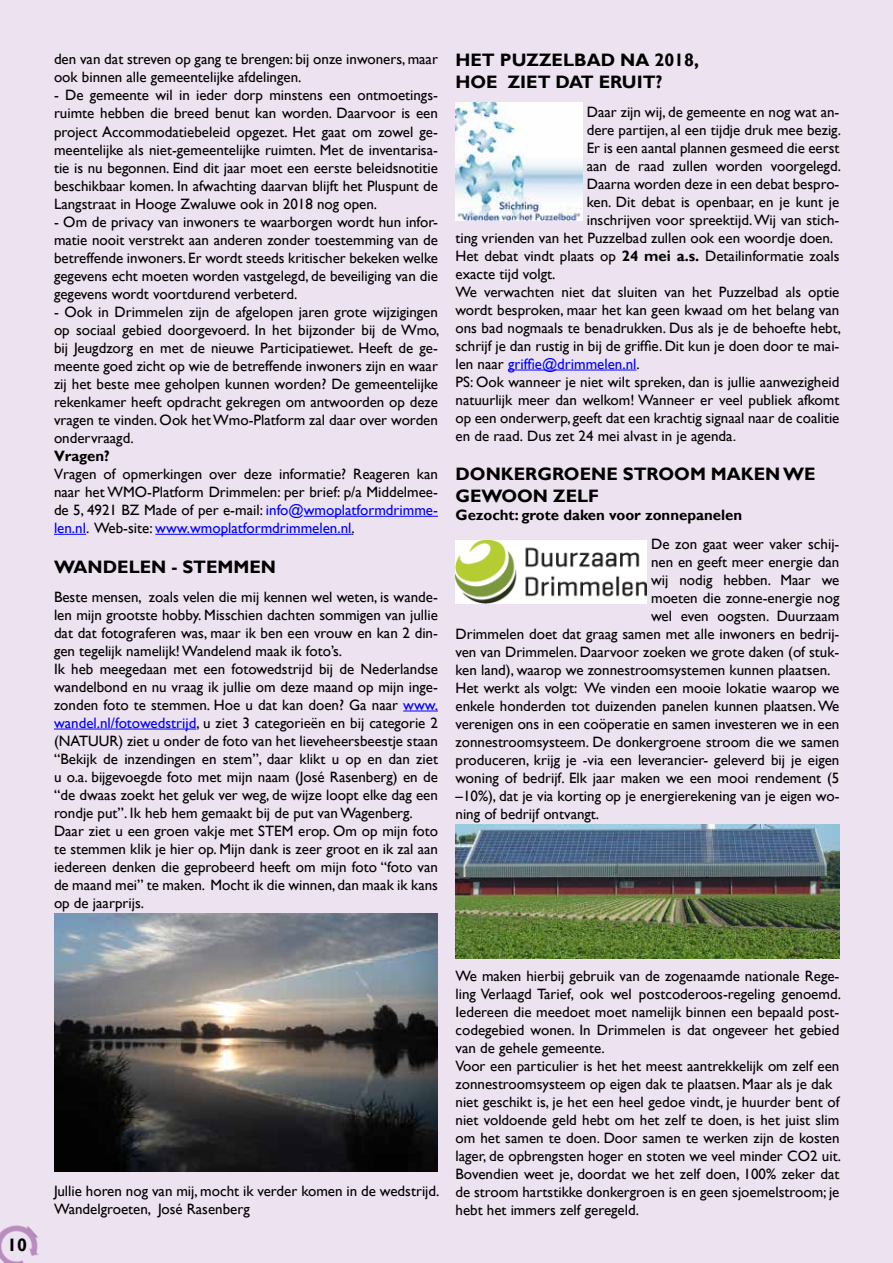
<style>
.page{position:relative;width:893px;height:1263px;background:#ede3f0}
.page>*{position:absolute;margin:0;border:0;box-sizing:border-box;transform-origin:0 0}
.t1{font:700 18px/21.6px "Gill Sans";color:#000}
.t2{font:15px/18px "Gill Sans";color:#000}
.t3{font:700 15px "Gill Sans";color:#000}
.t4{font:15px "Gill Sans";color:#00f}
.s1{color:#00f}
.s2{font-weight:700}
.s3{color:#000}
.s4{font-family:"Arial"}
</style>
<div class="page">
<img style="left:0;top:1225px;width:39px;height:38px">
<hr style="left:304px;top:516px;width:134px;height:1px;background:#00f">
<hr style="left:54px;top:534px;width:32px;height:1px;background:#00f">
<hr style="left:155px;top:534px;width:197px;height:1px;background:#00f">
<hr style="left:403px;top:711px;width:35px;height:1px;background:#00f">
<hr style="left:54px;top:729px;width:142px;height:1px;background:#00f">
<hr style="left:508px;top:370px;width:128px;height:1px;background:#00f">
<img style="left:54px;top:913px;width:384px;height:258px">
<img style="left:455px;top:102px;width:128px;height:118px">
<img style="left:455px;top:541px;width:192px;height:63px">
<img style="left:455px;top:824px;width:384px;height:134px">
<p class="t1" style="left:7px;top:1235px;width:21px">10</p>
<p class="t2" style="left:54px;top:51px;width:385px">den van dat streven op gang te brengen: bij onze inwoners, maar ook binnen alle gemeentelijke afdelingen.</p>
<p class="t2" style="left:54px;top:87px;width:385px;text-align:justify">- De gemeente wil in ieder dorp minstens een ontmoetings&shy;ruimte hebben die breed benut kan worden. Daarvoor is een project Accommodatiebeleid opgezet. Het gaat om zowel ge&shy;meentelijke als niet-gemeentelijke ruimten. Met de inventarisa&shy;tie is nu begonnen. Eind dit jaar moet een eerste beleidsnotitie beschikbaar komen. In afwachting daarvan blijft het Pluspunt de Langstraat in Hooge Zwaluwe ook in 2018 nog open.</p>
<p class="t2" style="left:54px;top:213px;width:385px;text-align:justify">- Om de privacy van inwoners te waarborgen wordt hun infor&shy;matie nooit verstrekt aan anderen zonder toestemming van de betreffende inwoners. Er wordt steeds kritischer bekeken welke gegevens echt moeten worden vastgelegd, de beveiliging van die gegevens wordt voortdurend verbeterd.</p>
<p class="t2" style="left:54px;top:303px;width:387px;text-align:justify">- Ook in Drimmelen zijn de afgelopen jaren grote wijzigingen op sociaal gebied doorgevoerd. In het bijzonder bij de Wmo, bij Jeugdzorg en met de nieuwe Participatiewet. Heeft de ge&shy;meente goed zicht op wie de betreffende inwoners zijn en waar zij het beste mee geholpen kunnen worden? De gemeentelijke rekenkamer heeft opdracht gekregen om antwoorden op deze vragen te vinden. Ook het Wmo-Platform zal daar over worden ondervraagd.</p>
<p class="t3" style="left:54px;top:447px;width:57px">Vragen?</p>
<p class="t2" style="left:54px;top:465px;width:385px;text-align:justify">Vragen of opmerkingen over deze informatie? Reageren kan naar het WMO-Platform Drimmelen: per brief: p/a Middelmee&shy;de 5, 4921 BZ Made of per e-mail: <span class="s1">info@wmoplatformdrimme&shy;len.nl</span>. Web-site: <span class="s1">www.wmoplatformdrimmelen.nl</span>.</p>
<p class="t1" style="left:54px;top:556px;width:224px">WANDELEN - STEMMEN</p>
<p class="t2" style="left:54px;top:588px;width:385px">Beste mensen, zoals velen die mij kennen wel weten, is wande&shy;len mijn grootste hobby. Misschien dachten sommigen van jullie dat dat fotograferen was, maar ik ben een vrouw en kan 2 din&shy;gen tegelijk namelijk! Wandelend maak ik foto’s.<br>Ik heb meegedaan met een fotowedstrijd bij de Nederlandse wandelbond en nu vraag ik jullie om deze maand op mijn inge&shy;zonden foto te stemmen. Hoe u dat kan doen? Ga naar <span class="s1">www. wandel.nl/fotowedstrijd</span>, u ziet 3 categorieën en bij categorie 2 (NATUUR) ziet u onder de foto van het lieveheersbeestje staan “Bekijk de inzendingen en stem”, daar klikt u op en dan ziet u o.a. bijgevoegde foto met mijn naam (José Rasenberg) en de “de dwaas zoekt het geluk ver weg, de wijze loopt elke dag een rondje put”. Ik heb hem gemaakt bij de put van Wagenberg.<br>Daar ziet u een groen vakje met STEM erop. Om op mijn foto te stemmen klik je hier op. Mijn dank is zeer groot en ik zal aan iedereen denken die geprobeerd heeft om mijn foto “foto van de maand mei” te maken. Mocht ik die winnen, dan maak ik kans op de jaarprijs.</p>
<p class="t1" style="left:455px;top:50px;width:245px">HET PUZZELBAD NA 2018,<br>HOE ZIET DAT ERUIT?</p>
<p class="t2" style="left:587px;top:103px;width:254px">Daar zijn wij, de gemeente en nog wat an-</p>
<p class="t2" style="left:587px;top:121px;width:256px">dere partijen, al een tijdje druk mee bezig.</p>
<p class="t2" style="left:587px;top:139px;width:254px">Er is een aantal plannen gesmeed die eerst</p>
<p class="t2" style="left:587px;top:157px;width:256px">aan de raad zullen worden voorgelegd.</p>
<p class="t2" style="left:587px;top:175px;width:254px">Daarna worden deze in een debat bespro-</p>
<p class="t2" style="left:587px;top:193px;width:254px">ken. Dit debat is openbaar, en je kunt je</p>
<p class="t2" style="left:587px;top:211px;width:254px">inschrijven voor spreektijd. Wij van stich-</p>
<p class="t2" style="left:455px;top:229px;width:379px">ting vrienden van het Puzzelbad zullen ook een woordje doen.</p>
<p class="t2" style="left:455px;top:247px;width:385px">Het debat vindt plaats op <span class="s2">24 mei a.s.</span> Detailinformatie zoals</p>
<p class="t2" style="left:455px;top:265px;width:101px">exacte tijd volgt.</p>
<p class="t2" style="left:455px;top:283px;width:385px">We verwachten niet dat sluiten van het Puzzelbad als optie</p>
<p class="t2" style="left:455px;top:301px;width:385px">wordt besproken, maar het kan geen kwaad om het belang van</p>
<p class="t2" style="left:455px;top:319px;width:387px">ons bad nogmaals te benadrukken. Dus als je de behoefte hebt,</p>
<p class="t2" style="left:455px;top:337px;width:385px">schrijf je dan rustig in bij de griffie. Dit kun je doen door te mai-</p>
<p class="t4" style="left:455px;top:355px;width:186px"><span class="s3">len naar</span> griffie@drimmelen.nl<span class="s3">.</span></p>
<p class="t2" style="left:455px;top:373px;width:385px">PS: Ook wanneer je niet wilt spreken, dan is jullie aanwezigheid</p>
<p class="t2" style="left:455px;top:391px;width:385px">natuurlijk meer dan welkom! Wanneer er veel publiek afkomt</p>
<p class="t2" style="left:455px;top:409px;width:385px">op een onderwerp, geeft dat een krachtig signaal naar de coalitie</p>
<p class="t2" style="left:455px;top:427px;width:283px">en de raad. Dus zet 24 mei alvast in je agenda<span class="s4">.</span></p>
<p class="t1" style="left:455px;top:464px;width:362px">DONKERGROENE STROOM MAKEN WE<br>GEWOON ZELF</p>
<p class="t3" style="left:455px;top:506px;width:288px">Gezocht: grote daken voor zonnepanelen</p>
<p class="t2" style="left:651px;top:535px;width:190px">De zon gaat weer vaker schij-</p>
<p class="t2" style="left:651px;top:553px;width:190px">nen en geeft meer energie dan</p>
<p class="t2" style="left:651px;top:571px;width:190px">wij nodig hebben. Maar we</p>
<p class="t2" style="left:651px;top:589px;width:190px">moeten die zonne-energie nog</p>
<p class="t2" style="left:651px;top:607px;width:190px">wel even oogsten. Duurzaam</p>
<p class="t2" style="left:455px;top:625px;width:385px">Drimmelen doet dat graag samen met alle inwoners en bedrij-</p>
<p class="t2" style="left:455px;top:643px;width:385px">ven van Drimmelen. Daarvoor zoeken we grote daken (of stuk-</p>
<p class="t2" style="left:455px;top:661px;width:376px">ken land), waarop we zonnestroomsystemen kunnen plaatsen.</p>
<p class="t2" style="left:455px;top:679px;width:385px">Het werkt als volgt: We vinden een mooie lokatie waarop we</p>
<p class="t2" style="left:455px;top:697px;width:385px">enkele honderden tot duizenden panelen kunnen plaatsen. We</p>
<p class="t2" style="left:455px;top:715px;width:385px">verenigen ons in een coöperatie en samen investeren we in een</p>
<p class="t2" style="left:455px;top:733px;width:385px">zonnestroomsysteem. De donkergroene stroom die we samen</p>
<p class="t2" style="left:455px;top:751px;width:385px">produceren, krijg je -via een leverancier- geleverd bij je eigen</p>
<p class="t2" style="left:455px;top:769px;width:385px">woning of bedrijf. Elk jaar maken we een mooi rendement (5</p>
<p class="t2" style="left:455px;top:787px;width:385px">–10%), dat je via korting op je energierekening van je eigen wo-</p>
<p class="t2" style="left:455px;top:805px;width:145px">ning of bedrijf ontvangt.</p>
<p class="t2" style="left:54px;top:1182px;width:387px">Jullie horen nog van mij, mocht ik verder komen in de wedstrijd.<br>Wandelgroeten, José Rasenberg</p>
<p class="t2" style="left:455px;top:967px;width:387px">We maken hierbij gebruik van de zogenaamde nationale Rege&shy;ling Verlaagd Tarief, ook wel postcoderoos-regeling genoemd.<br>Iedereen die meedoet moet namelijk binnen een bepaald post&shy;codegebied wonen. In Drimmelen is dat ongeveer het gebied van de gehele gemeente.<br>Voor een particulier is het het meest aantrekkelijk om zelf een zonnestroomsysteem op eigen dak te plaatsen. Maar als je dak niet geschikt is, je het een heel gedoe vindt, je huurder bent of niet voldoende geld hebt om het zelf te doen, is het juist slim om het samen te doen. Door samen te werken zijn de kosten lager, de opbrengsten hoger en stoten we veel minder CO2 uit.<br>Bovendien weet je, doordat we het zelf doen, 100% zeker dat de stroom hartstikke donkergroen is en geen sjoemelstroom; je hebt het immers zelf geregeld.</p>
</div>
